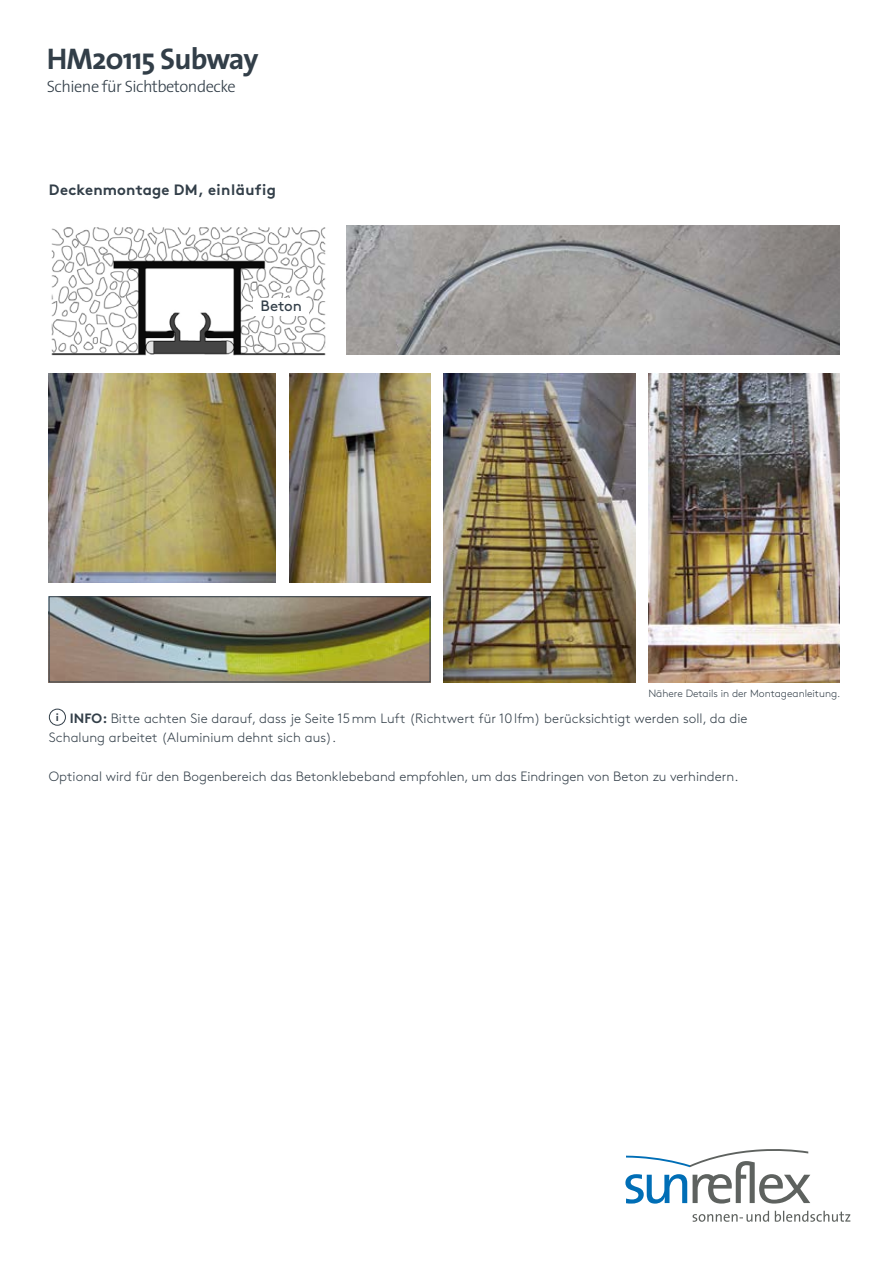
<style>
.page{position:relative;width:893px;height:1263px;background:#fff}
.page>*{position:absolute;margin:0;border:0;box-sizing:border-box;transform-origin:0 0}
.t1{font:700 30px "The Sans";letter-spacing:-.03em;color:#323e48}
.t2{font:300 16.5px "The Sans";letter-spacing:-.03em;color:#323e48}
.t3{font:700 15px "Brown Pro";letter-spacing:.02em;color:#323e48}
.t4{font:15px "Brown Pro";color:#323e48}
.t5{font:300 13.5px/19.5px "Brown Pro";letter-spacing:.005em;color:#323e48}
.t6{font:300 10.5px "Brown Pro";color:#323e48}
.s1{font-weight:700;font-size:10.5px}
.s2{font-weight:700}
</style>
<div class="page">
<svg style="left:625px;top:1149px;width:225px;height:73px"></svg>
<img style="left:51px;top:227px;width:275px;height:129px">
<div style="left:254px;top:298px;width:55px;height:17px;background:#fff"></div>
<img style="left:290px;top:373px;width:140px;height:209px">
<img style="left:649px;top:373px;width:191px;height:309px">
<img style="left:49px;top:373px;width:227px;height:209px">
<img style="left:444px;top:373px;width:191px;height:309px">
<img style="left:51px;top:598px;width:377px;height:82px">
<div style="left:49px;top:596px;width:381px;height:86px;border:1px solid #323e48"></div>
<div style="left:49px;top:709px;width:17px;height:17px;border:1px solid #323e48;border-radius:50%"></div>
<img style="left:347px;top:225px;width:493px;height:129px">
<h1 class="t1" style="left:47px;top:34px;width:213px">HM20115 Subway</h1>
<p class="t2" style="left:47px;top:73px;width:190px">Schiene für Sichtbetondecke</p>
<p class="t3" style="left:49px;top:177px;width:229px">Deckenmontage DM, einläufig</p>
<p class="t4" style="left:260px;top:295px;width:43px">Beton</p>
<p class="t6" style="left:648px;top:686px;width:193px">Nähere Details in der Montageanleitung.</p>
<p class="t5" style="left:49px;top:707px;width:700px;text-indent:7px"><span class="s1">i</span> <span class="s2">INFO:</span> Bitte achten Sie darauf, dass je Seite 15mm Luft (Richtwert für 10lfm) berücksichtigt werden soll, da die<br>Schalung arbeitet (Aluminium dehnt sich aus).</p>
<p class="t5" style="left:49px;top:766px;width:691px">Optional wird für den Bogenbereich das Betonklebeband empfohlen, um das Eindringen von Beton zu verhindern.</p>
</div>
